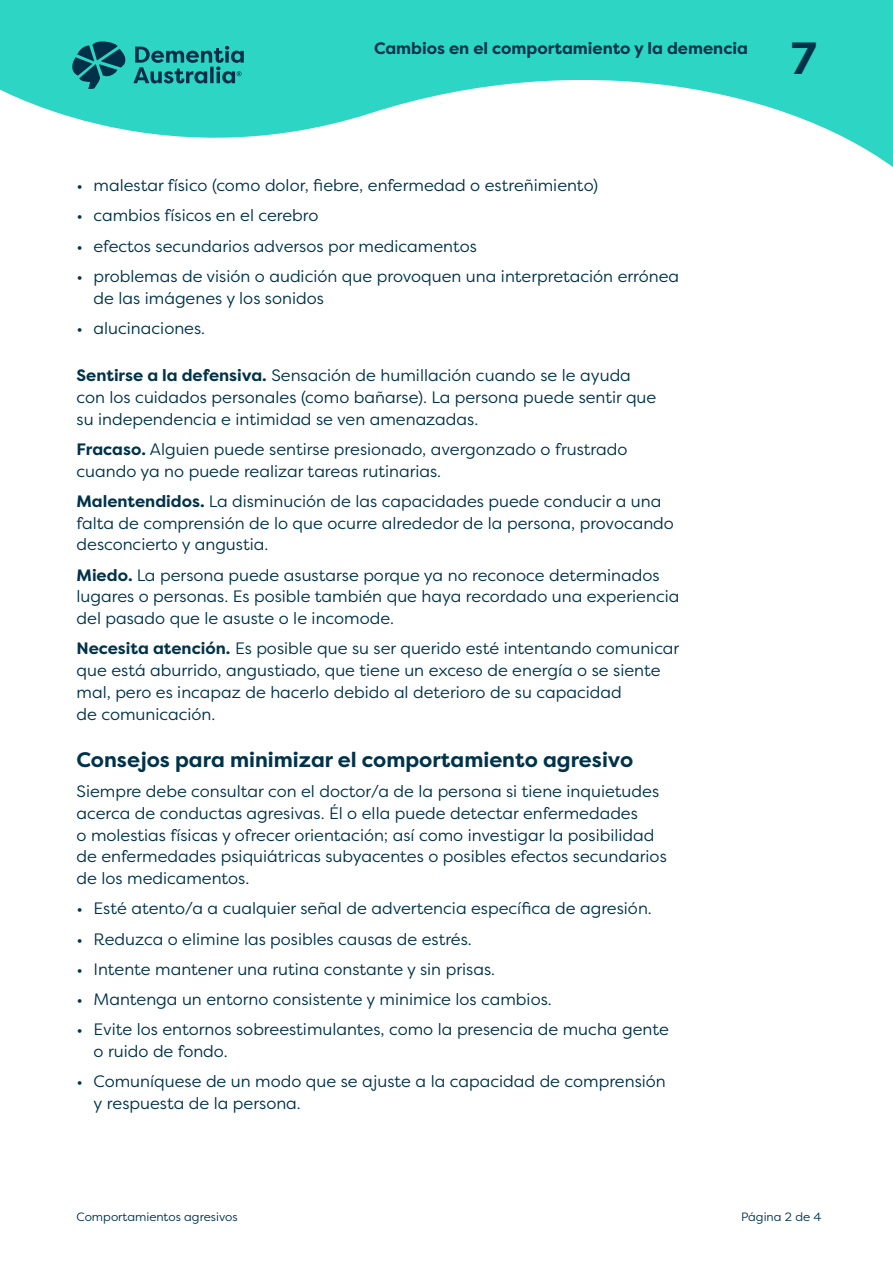
<style>
.page{position:relative;width:893px;height:1263px;background:#fff}
.page>*{position:absolute;margin:0;border:0;box-sizing:border-box;transform-origin:0 0}
.t1{font:700 45px "Filson Pro";color:#00334a}
.t2{font:700 21px "Filson Pro";color:#00334a}
.t3{font:16.5px/21.8px "Filson Pro";color:#00334a}
.t4{font:700 16.5px "Filson Pro";color:#00334a}
.t5{font:12px "Filson Pro";color:#00334a}
.s1{font-weight:700}
</style>
<div class="page">
<svg style="left:0;top:0;width:893px;height:167px;fill:#2cd5c4"></svg>
<svg style="left:72px;top:41px;width:172px;height:48px;background:#1d9d9a"></svg>
<p class="t4" style="left:374px;top:38px;width:375px">Cambios en el comportamiento y la demencia</p>
<h1 class="t1" style="left:791px;top:30px;width:27px">7</h1>
<p class="t3" style="left:77px;top:174px;width:523px">• malestar físico (como dolor, fiebre, enfermedad o estreñimiento)</p>
<p class="t3" style="left:77px;top:204px;width:243px">• cambios físicos en el cerebro</p>
<p class="t3" style="left:77px;top:234px;width:402px">• efectos secundarios adversos por medicamentos</p>
<p class="t3" style="left:94px;top:265px;width:587px;text-indent:-17px">• problemas de visión o audición que provoquen una interpretación errónea de las imágenes y los sonidos</p>
<p class="t3" style="left:77px;top:317px;width:130px">• alucinaciones.</p>
<p class="t3" style="left:77px;top:364px;width:581px"><span class="s1">Sentirse a la defensiva.</span> Sensación de humillación cuando se le ayuda con los cuidados personales (como bañarse). La persona puede sentir que su independencia e intimidad se ven amenazadas.</p>
<p class="t3" style="left:77px;top:438px;width:552px"><span class="s1">Fracaso.</span> Alguien puede sentirse presionado, avergonzado o frustrado cuando ya no puede realizar tareas rutinarias.</p>
<p class="t3" style="left:77px;top:490px;width:599px"><span class="s1">Malentendidos.</span> La disminución de las capacidades puede conducir a una falta de comprensión de lo que ocurre alrededor de la persona, provocando desconcierto y angustia.</p>
<p class="t3" style="left:77px;top:563px;width:604px"><span class="s1">Miedo.</span> La persona puede asustarse porque ya no reconoce determinados lugares o personas. Es posible también que haya recordado una experiencia del pasado que le asuste o le incomode.</p>
<p class="t3" style="left:77px;top:637px;width:604px"><span class="s1">Necesita atención.</span> Es posible que su ser querido esté intentando comunicar que está aburrido, angustiado, que tiene un exceso de energía o se siente mal, pero es incapaz de hacerlo debido al deterioro de su capacidad<br>de comunicación.</p>
<p class="t2" style="left:77px;top:746px;width:558px">Consejos para minimizar el comportamiento agresivo</p>
<p class="t3" style="left:77px;top:780px;width:592px">Siempre debe consultar con el doctor/a de la persona si tiene inquietudes acerca de conductas agresivas. Él o ella puede detectar enfermedades<br>o molestias físicas y ofrecer orientación; así como investigar la posibilidad de enfermedades psiquiátricas subyacentes o posibles efectos secundarios de los medicamentos.</p>
<p class="t3" style="left:77px;top:897px;width:577px">• Esté atento/a a cualquier señal de advertencia específica de agresión.</p>
<p class="t3" style="left:77px;top:927px;width:397px">• Reduzca o elimine las posibles causas de estrés.</p>
<p class="t3" style="left:77px;top:958px;width:420px">• Intente mantener una rutina constante y sin prisas.</p>
<p class="t3" style="left:77px;top:988px;width:477px">• Mantenga un entorno consistente y minimice los cambios.</p>
<p class="t3" style="left:94px;top:1018px;width:577px;text-indent:-17px">• Evite los entornos sobreestimulantes, como la presencia de mucha gente o ruido de fondo.</p>
<p class="t3" style="left:94px;top:1070px;width:574px;text-indent:-17px">• Comuníquese de un modo que se ajuste a la capacidad de comprensión y respuesta de la persona.</p>
<p class="t5" style="left:77px;top:1209px;width:163px">Comportamientos agresivos</p>
<p class="t5" style="left:741px;top:1209px;width:82px">Página 2 de 4</p>
</div>
